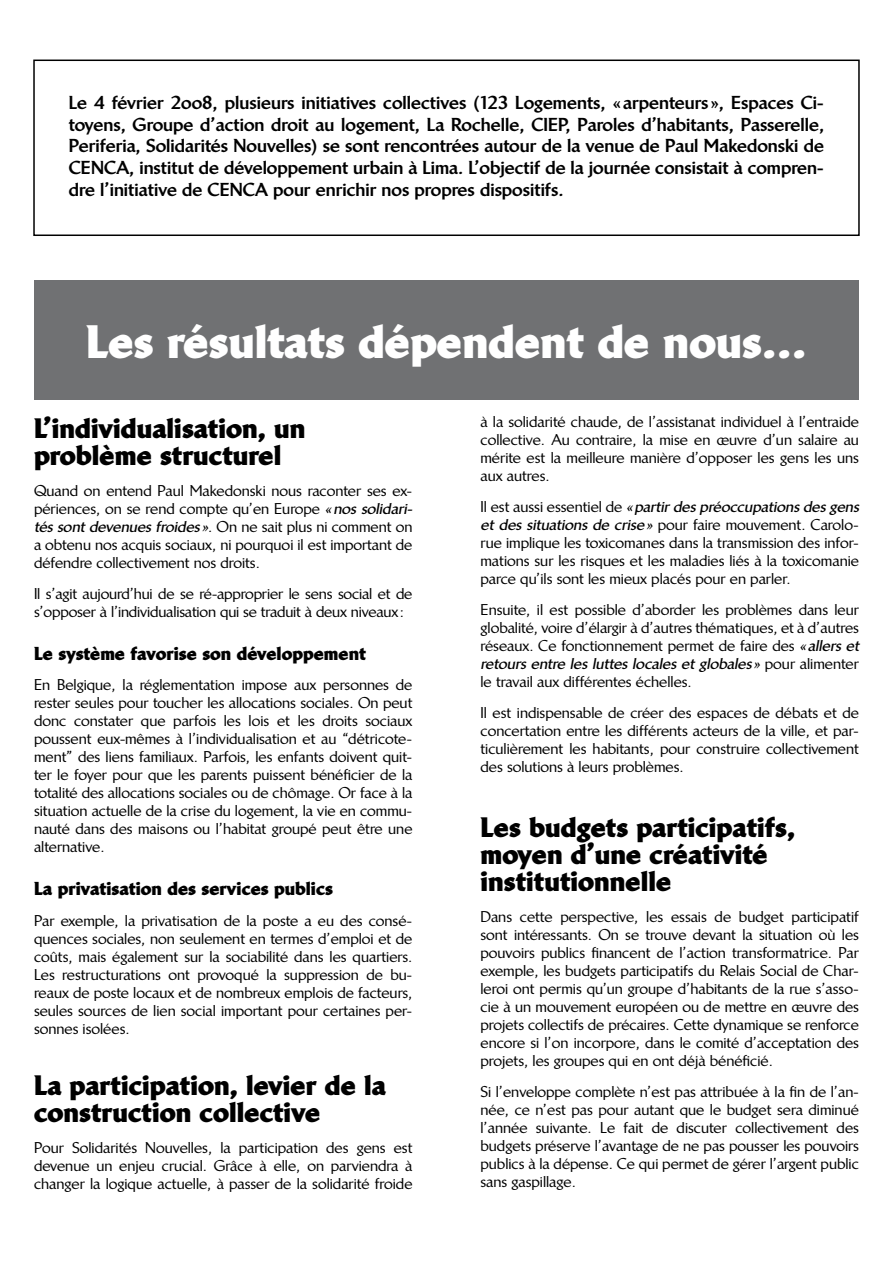
<style>
.page{position:relative;width:893px;height:1263px;background:#fff}
.page>*{position:absolute;margin:0;border:0;box-sizing:border-box;transform-origin:0 0}
.t1{font:900 45px "Linotype Brewery";color:#fff}
.t2{font:900 27px/27px "Linotype Brewery";color:#000}
.t3{font:800 18px/21.6px "Linotype Brewery";color:#000;text-align:justify}
.t4{font:900 18px "Linotype Brewery";color:#000}
.t5{font:500 15px/18px "Linotype Brewery";color:#000;text-align:justify}
.s1{font-weight:700;font-style:italic}
</style>
<div class="page">
<div style="left:34px;top:280px;width:825px;height:119px;background:#707173"></div>
<div style="left:33px;top:60px;width:827px;height:176px;border:2px solid #000"></div>
<p class="t3" style="left:69px;top:92px;width:757px">Le 4 février 2oo8, plusieurs initiatives collectives (123 Logements, « arpenteurs », Espaces Ci&shy;toyens, Groupe d’action droit au logement, La Rochelle, CIEP, Paroles d’habitants, Passerelle, Periferia, Solidarités Nouvelles) se sont rencontrées autour de la venue de Paul Makedonski de CENCA, institut de développement urbain à Lima. L’objectif de la journée consistait à compren&shy;dre l’initiative de CENCA pour enrichir nos propres dispositifs.</p>
<h1 class="t1" style="left:86px;top:313px;width:722px">Les résultats dépendent de nous…</h1>
<h2 class="t2" style="left:34px;top:414px;width:273px">L’individualisation, un problème structurel</h2>
<p class="t5" style="left:34px;top:482px;width:383px;text-align:left">Quand on entend Paul Makedonski nous raconter ses ex&shy;périences, on se rend compte qu’en Europe <span class="s1">« nos solidari&shy;tés sont devenues froides »</span>. On ne sait plus ni comment on a obtenu nos acquis sociaux, ni pourquoi il est important de défendre collectivement nos droits.</p>
<p class="t5" style="left:34px;top:584px;width:380px">Il s’agit aujourd’hui de se ré-approprier le sens social et de s’opposer à l’individualisation qui se traduit à deux niveaux:</p>
<p class="t4" style="left:34px;top:642px;width:334px">Le système favorise son développement</p>
<p class="t5" style="left:34px;top:676px;width:380px">En Belgique, la réglementation impose aux personnes de rester seules pour toucher les allocations sociales. On peut donc constater que parfois les lois et les droits sociaux poussent eux-mêmes à l’individualisation et au “détricote&shy;ment” des liens familiaux. Parfois, les enfants doivent quit&shy;ter le foyer pour que les parents puissent bénéficier de la totalité des allocations sociales ou de chômage. Or face à la situation actuelle de la crise du logement, la vie en commu&shy;nauté dans des maisons ou l’habitat groupé peut être une alternative.</p>
<p class="t4" style="left:34px;top:877px;width:300px">La privatisation des services publics</p>
<p class="t5" style="left:34px;top:912px;width:380px">Par exemple, la privatisation de la poste a eu des consé&shy;quences sociales, non seulement en termes d’emploi et de coûts, mais également sur la sociabilité dans les quartiers.<br>Les restructurations ont provoqué la suppression de bu&shy;reaux de poste locaux et de nombreux emplois de facteurs, seules sources de lien social important pour certaines per&shy;sonnes isolées.</p>
<h2 class="t2" style="left:34px;top:1071px;width:353px">La participation, levier de la construction collective</h2>
<p class="t5" style="left:34px;top:1138px;width:380px">Pour Solidarités Nouvelles, la participation des gens est devenue un enjeu crucial. Grâce à elle, on parviendra à changer la logique actuelle, à passer de la solidarité froide</p>
<p class="t5" style="left:480px;top:413px;width:380px">à la solidarité chaude, de l’assistanat individuel à l’entraide collective. Au contraire, la mise en œuvre d’un salaire au mérite est la meilleure manière d’opposer les gens les uns aux autres.</p>
<p class="t5" style="left:480px;top:498px;width:383px;text-align:left">I l e s t a u s s i e s s e n t i e l d e <span class="s1">« partir des préoccupations des gens et des situations de crise »</span> pour faire mouvement. Carolo&shy;rue implique les toxicomanes dans la transmission des infor&shy;mations sur les risques et les maladies liés à la toxicomanie parce qu’ils sont les mieux placés pour en parler.</p>
<p class="t5" style="left:480px;top:601px;width:383px;text-align:left">Ensuite, il est possible d’aborder les problèmes dans leur globalité, voire d’élargir à d’autres thématiques, et à d’autres réseaux. Ce fonctionnement permet de faire des <span class="s1">« allerset retours entre les luttes locales et globales »</span> p o u r a l i m e n t e r le travail aux différentes échelles.</p>
<p class="t5" style="left:480px;top:703px;width:380px">Il est indispensable de créer des espaces de débats et de concertation entre les différents acteurs de la ville, et par&shy;ticulièrement les habitants, pour construire collectivement des solutions à leurs problèmes.</p>
<h2 class="t2" style="left:480px;top:813px;width:316px">Les budgets participatifs, moyen d’une créativité institutionnelle</h2>
<p class="t5" style="left:480px;top:907px;width:380px">Dans cette perspective, les essais de budget participatif sont intéressants. On se trouve devant la situation où les pouvoirs publics financent de l’action transformatrice. Par exemple, les budgets participatifs du Relais Social de Char&shy;leroi ont permis qu’un groupe d’habitants de la rue s’asso&shy;cie à un mouvement européen ou de mettre en œuvre des projets collectifs de précaires. Cette dynamique se renforce encore si l’on incorpore, dans le comité d’acceptation des projets, les groupes qui en ont déjà bénéficié.</p>
<p class="t5" style="left:480px;top:1082px;width:380px">Si l’enveloppe complète n’est pas attribuée à la fin de l’an&shy;née, ce n’est pas pour autant que le budget sera diminué l’année suivante. Le fait de discuter collectivement des budgets préserve l’avantage de ne pas pousser les pouvoirs publics à la dépense. Ce qui permet de gérer l’argent public sans gaspillage.</p>
</div>
